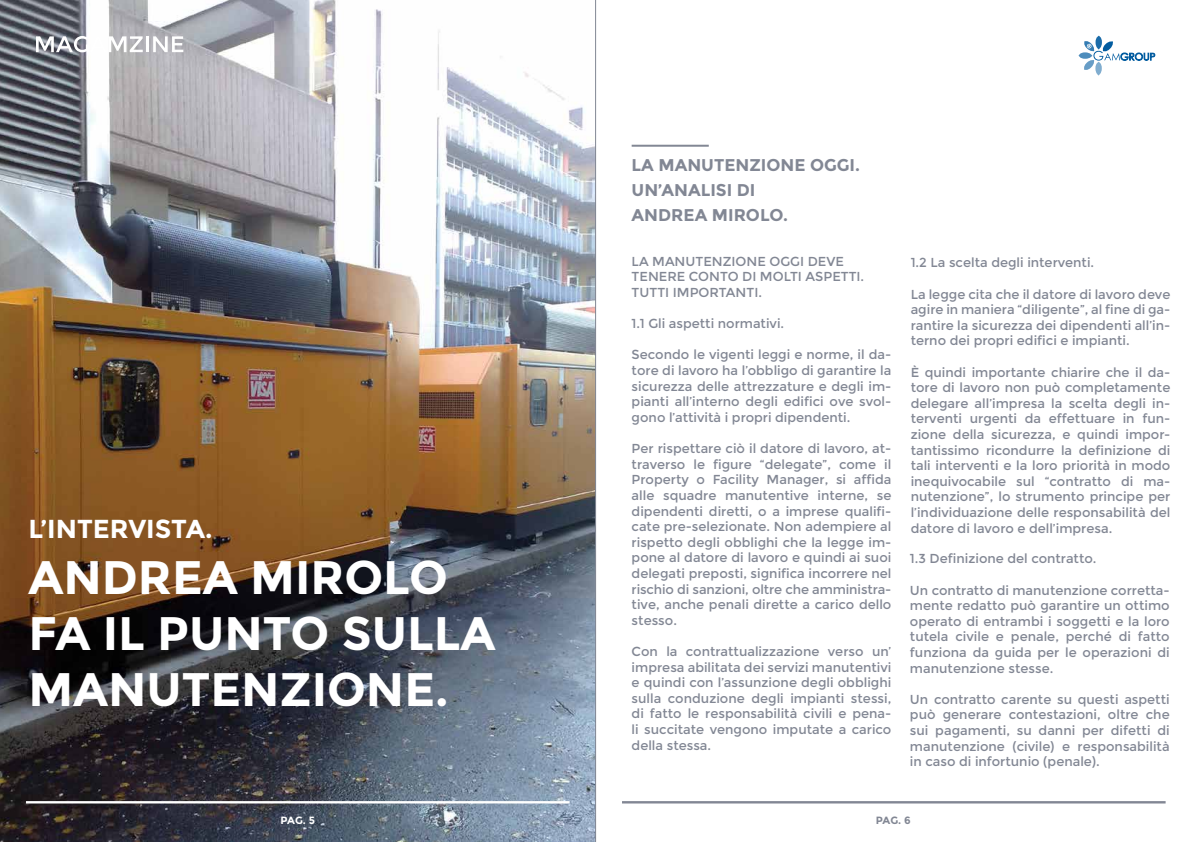
<style>
.page{position:relative;width:1191px;height:842px;background:#fff}
.page>*{position:absolute;margin:0;border:0;box-sizing:border-box;transform-origin:0 0}
.t1{font:700 47px/56px "Montserrat";color:#fff}
.t2{font:700 26px "Montserrat";color:#fff}
.t3{font:700 17px/25px "Montserrat";color:#828794}
.t4{font:13px/15.6px "Montserrat";color:#828794;text-align:justify}
.t5{font:700 10.5px "Montserrat";color:#fff}
.t6{font:700 10.5px "Montserrat";color:#828794}
</style>
<div class="page">
<img style="left:0;top:0;width:595px;height:842px">
<svg style="left:36px;top:36px;width:107px;height:16px"></svg>
<hr style="left:146px;top:36px;width:3px;height:16px;background:#fff">
<svg style="left:153px;top:36px;width:30px;height:16px"></svg>
<svg style="left:1095px;top:36px;width:7px;height:13px"></svg>
<svg style="left:1078px;top:52px;width:14px;height:7px"></svg>
<svg style="left:1095px;top:62px;width:6px;height:13px"></svg>
<svg style="left:1084px;top:40px;width:71px;height:30px"></svg>
<hr style="left:622px;top:801px;width:543px;height:2px;background:#828794">
<hr style="left:26px;top:801px;width:543px;height:2px;background:#fff">
<hr style="left:631px;top:145px;width:78px;height:2px;background:#828794">
<hr style="left:595px;top:0;width:1px;height:842px;background:#828794">
<h2 class="t2" style="left:28px;top:514px;width:186px">L’INTERVISTA.</h2>
<h1 class="t1" style="left:28px;top:550px;width:469px">ANDREA MIROLO<br>FA IL PUNTO SULLA<br>MANUTENZIONE.</h1>
<h3 class="t3" style="left:631px;top:153px;width:230px">LA MANUTENZIONE OGGI.<br>UN’ANALISI DI<br>ANDREA MIROLO.</h3>
<p class="t4" style="left:631px;top:254px;width:234px;text-align:left">LA MANUTENZIONE OGGI DEVE<br>TENERE CONTO DI MOLTI ASPETTI.<br>TUTTI IMPORTANTI.</p>
<p class="t4" style="left:631px;top:316px;width:154px">1.1 Gli aspetti normativi.</p>
<p class="t4" style="left:631px;top:347px;width:261px">Secondo le vigenti leggi e norme, il da&shy;tore di lavoro ha l’obbligo di garantire la sicurezza delle attrezzature e degli im&shy;pianti all’interno degli edifici ove svol&shy;gono l’attività i propri dipendenti.</p>
<p class="t4" style="left:631px;top:441px;width:261px">Per rispettare ciò il datore di lavoro, at&shy;traverso le figure “delegate”, come il Property o Facility Manager, si affida alle squadre manutentive interne, se dipendenti diretti, o a imprese qualifi&shy;cate pre-selezionate. Non adempiere al rispetto degli obblighi che la legge im&shy;pone al datore di lavoro e quindi ai suoi delegati preposti, significa incorrere nel rischio di sanzioni, oltre che amministra&shy;tive, anche penali dirette a carico dello stesso.</p>
<p class="t4" style="left:631px;top:644px;width:261px">Con la contrattualizzazione verso un’ impresa abilitata dei servizi manutentivi e quindi con l’assunzione degli obblighi sulla conduzione degli impianti stessi, di fatto le responsabilità civili e pena&shy;li succitate vengono imputate a carico della stessa.</p>
<p class="t4" style="left:910px;top:255px;width:185px">1.2 La scelta degli interventi.</p>
<p class="t4" style="left:910px;top:286px;width:261px">La legge cita che il datore di lavoro deve agire in maniera “diligente”, al fine di ga&shy;rantire la sicurezza dei dipendenti all’in&shy;terno dei propri edifici e impianti.</p>
<p class="t4" style="left:910px;top:364px;width:261px">È quindi importante chiarire che il da&shy;tore di lavoro non può completamente delegare all’impresa la scelta degli in&shy;terventi urgenti da effettuare in fun&shy;zione della sicurezza, e quindi impor&shy;tantissimo ricondurre la definizione di tali interventi e la loro priorità in modo inequivocabile sul “contratto di ma&shy;nutenzione”, lo strumento principe per l’individuazione delle responsabilità del datore di lavoro e dell’impresa.</p>
<p class="t4" style="left:910px;top:551px;width:188px">1.3 Definizione del contratto.</p>
<p class="t4" style="left:910px;top:582px;width:261px">Un contratto di manutenzione corretta&shy;mente redatto può garantire un ottimo operato di entrambi i soggetti e la loro tutela civile e penale, perché di fatto funziona da guida per le operazioni di manutenzione stesse.</p>
<p class="t4" style="left:910px;top:692px;width:261px">Un contratto carente su questi aspetti può generare contestazioni, oltre che sui pagamenti, su danni per difetti di manutenzione (civile) e responsabilità in caso di infortunio (penale).</p>
<p class="t5" style="left:280px;top:814px;width:36px">PAG. 5</p>
<p class="t6" style="left:876px;top:814px;width:36px">PAG. 6</p>
</div>
